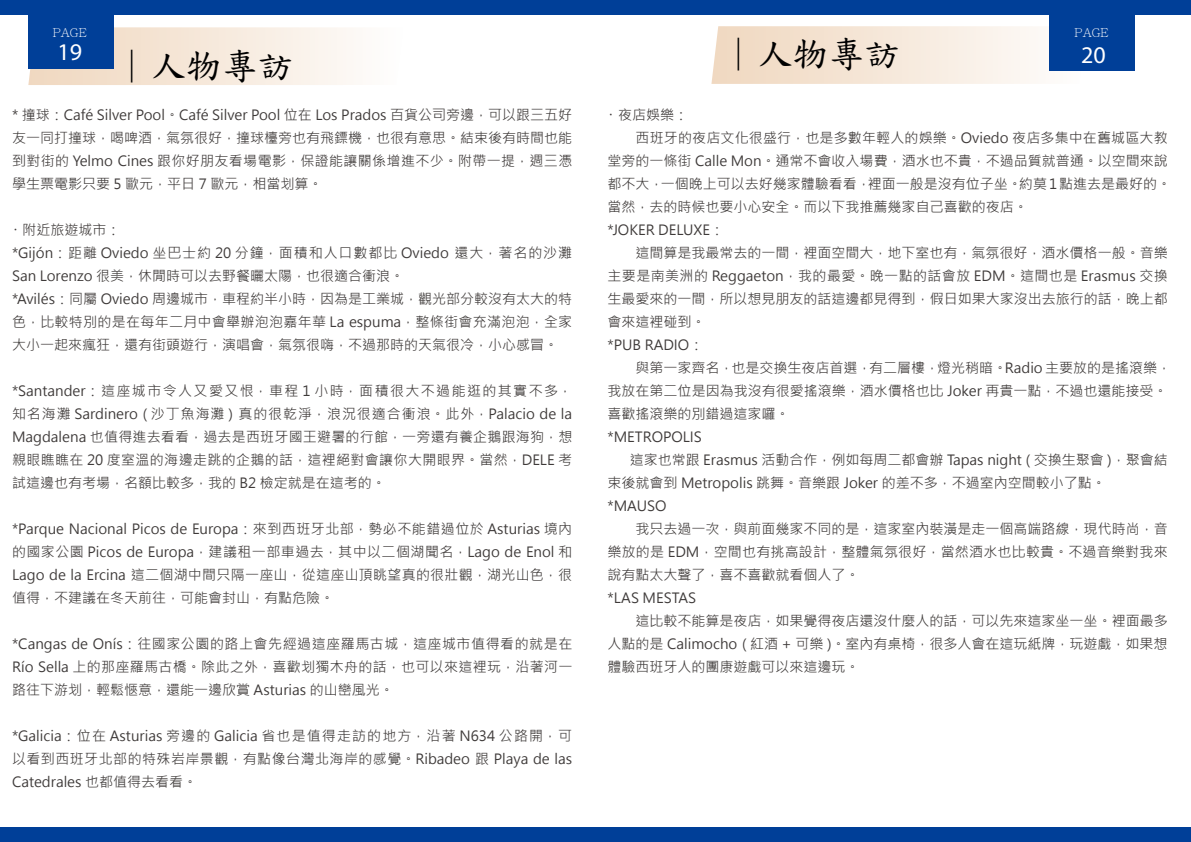
<style>
.page{position:relative;width:1191px;height:842px;background:#fff}
.page>*{position:absolute;margin:0;border:0;box-sizing:border-box;transform-origin:0 0}
.t1{font:36px "DF Kai Shu SB Estd BF";color:#000}
.t2{font:24px "Myriad Pro";color:#fff}
.t3{font:14px/23px "Microsoft Jheng Hei";color:#3e3a39;text-align:justify}
.t4{font:14px "Microsoft Jheng Hei";letter-spacing:.03em;color:#3e3a39}
.t5{font:300 12px "Adobe Ming Std";color:#fff}
</style>
<div class="page">
<div style="left:0;top:0;width:624px;height:14px;background:#003f98"></div>
<svg style="left:28px;top:27px;width:325px;height:58px;background:#f4e8dc"></svg>
<div style="left:28px;top:12px;width:85px;height:57px;background:#003f98"></div>
<div style="left:0;top:828px;width:624px;height:14px;background:#003f98"></div>
<div style="left:587px;top:0;width:604px;height:14px;background:#003f98"></div>
<svg style="left:711px;top:26px;width:376px;height:58px"></svg>
<div style="left:1049px;top:14px;width:85px;height:56px;background:#003f98"></div>
<div style="left:587px;top:828px;width:604px;height:14px;background:#003f98"></div>
<p class="t5" style="left:53px;top:26px;width:36px">PAGE</p>
<p class="t5" style="left:56px;top:26px;width:36px">PAGE</p>
<h2 class="t2" style="left:58px;top:37px;width:26px">19</h2>
<h1 class="t1" style="left:123px;top:48px;width:190px">| 人物專訪</h1>
<p class="t3" style="left:12px;top:104px;width:562px">* 撞球：Café Silver Pool。Café Silver Pool 位在 Los Prados 百貨公司旁邊，可以跟三五好友一同打撞球，喝啤酒，氣氛很好，撞球檯旁也有飛鏢機，也很有意思。結束後有時間也能到對街的 Yelmo Cines 跟你好朋友看場電影，保證能讓關係增進不少。附帶一提，週三憑學生票電影只要 5 歐元，平日 7 歐元，相當划算。</p>
<p class="t3" style="left:12px;top:219px;width:562px;text-align:left">･附近旅遊城市：<br>*Gijón：距離 Oviedo 坐巴士約 20 分鐘，面積和人口數都比 Oviedo 還大，著名的沙灘San Lorenzo 很美，休閒時可以去野餐曬太陽，也很適合衝浪。<br>*Avilés：同屬 Oviedo 周邊城市，車程約半小時，因為是工業城，觀光部分較沒有太大的特色，比較特別的是在每年二月中會舉辦泡泡嘉年華 La espuma，整條街會充滿泡泡，全家大小一起來瘋狂，還有街頭遊行，演唱會，氣氛很嗨，不過那時的天氣很冷，小心感冒。</p>
<p class="t3" style="left:12px;top:380px;width:562px">*Santander：這座城市令人又愛又恨，車程 1 小時，面積很大不過能逛的其實不多，知名海灘 Sardinero ( 沙丁魚海灘 ) 真的很乾淨，浪況很適合衝浪。此外，Palacio de la Magdalena 也值得進去看看，過去是西班牙國王避暑的行館，一旁還有養企鵝跟海狗，想親眼瞧瞧在 20 度室溫的海邊走跳的企鵝的話，這裡絕對會讓你大開眼界。當然，DELE 考試這邊也有考場，名額比較多，我的 B2 檢定就是在這考的。</p>
<p class="t3" style="left:12px;top:518px;width:561px">*Parque Nacional Picos de Europa：來到西班牙北部，勢必不能錯過位於 Asturias 境內的國家公園 Picos de Europa，建議租一部車過去，其中以二個湖聞名，Lago de Enol 和Lago de la Ercina 這二個湖中間只隔一座山，從這座山頂眺望真的很壯觀，湖光山色，很值得，不建議在冬天前往，可能會封山，有點危險。</p>
<p class="t3" style="left:12px;top:633px;width:562px">*Cangas de Onís：往國家公園的路上會先經過這座羅馬古城，這座城市值得看的就是在Río Sella 上的那座羅馬古橋。除此之外，喜歡划獨木舟的話，也可以來這裡玩，沿著河一路往下游划，輕鬆愜意，還能一邊欣賞 Asturias 的山巒風光。</p>
<p class="t3" style="left:12px;top:725px;width:562px">*Galicia：位在 Asturias 旁邊的 Galicia 省也是值得走訪的地方，沿著 N634 公路開，可以看到西班牙北部的特殊岩岸景觀，有點像台灣北海岸的感覺。Ribadeo 跟 Playa de las Catedrales 也都值得去看看。</p>
<p class="t5" style="left:1074px;top:26px;width:36px">PAGE</p>
<h1 class="t1" style="left:729px;top:37px;width:190px">| 人物專訪</h1>
<h2 class="t2" style="left:1081px;top:40px;width:26px">20</h2>
<p class="t3" style="left:607px;top:104px;width:82px">･夜店娛樂：</p>
<p class="t3" style="left:635px;top:127px;width:533px">西班牙的夜店文化很盛行，也是多數年輕人的娛樂。Oviedo 夜店多集中在舊城區大教</p>
<p class="t3" style="left:607px;top:150px;width:562px">堂旁的一條街 Calle Mon。通常不會收入場費，酒水也不貴，不過品質就普通。以空間來說</p>
<p class="t3" style="left:607px;top:173px;width:565px">都不大，一個晚上可以去好幾家體驗看看，裡面一般是沒有位子坐。約莫 1 點進去是最好的。</p>
<p class="t3" style="left:607px;top:196px;width:421px">當然，去的時候也要小心安全。而以下我推薦幾家自己喜歡的夜店。</p>
<p class="t3" style="left:607px;top:219px;width:118px">*JOKER DELUXE：</p>
<p class="t3" style="left:635px;top:242px;width:533px">這間算是我最常去的一間，裡面空間大，地下室也有，氣氛很好，酒水價格一般。音樂</p>
<p class="t4" style="left:607px;top:267px;width:562px">主要是南美洲的 Reggaeton，我的最愛。晚一點的話會放 EDM。這間也是 Erasmus 交換</p>
<p class="t3" style="left:607px;top:288px;width:561px">生最愛來的一間，所以想見朋友的話這邊都見得到，假日如果大家沒出去旅行的話，晚上都</p>
<p class="t3" style="left:607px;top:311px;width:99px">會來這裡碰到。</p>
<p class="t3" style="left:607px;top:334px;width:97px">*PUB RADIO：</p>
<p class="t3" style="left:635px;top:357px;width:537px">與第一家齊名，也是交換生夜店首選，有二層樓，燈光稍暗。Radio 主要放的是搖滾樂，</p>
<p class="t3" style="left:607px;top:380px;width:561px">我放在第二位是因為我沒有很愛搖滾樂，酒水價格也比 Joker 再貴一點，不過也還能接受。</p>
<p class="t3" style="left:607px;top:403px;width:183px">喜歡搖滾樂的別錯過這家囉。</p>
<p class="t3" style="left:607px;top:426px;width:96px">*METROPOLIS</p>
<p class="t3" style="left:629px;top:449px;width:539px">這家也常跟 Erasmus 活動合作，例如每周二都會辦 Tapas night ( 交換生聚會 )，聚會結</p>
<p class="t3" style="left:607px;top:472px;width:500px">束後就會到 Metropolis 跳舞。音樂跟 Joker 的差不多，不過室內空間較小了點。</p>
<p class="t3" style="left:607px;top:495px;width:61px">*MAUSO</p>
<p class="t3" style="left:635px;top:518px;width:533px">我只去過一次，與前面幾家不同的是，這家室內裝潢是走一個高端路線，現代時尚，音</p>
<p class="t3" style="left:607px;top:541px;width:561px">樂放的是 EDM，空間也有挑高設計，整體氣氛很好，當然酒水也比較貴。不過音樂對我來</p>
<p class="t3" style="left:607px;top:564px;width:253px">說有點太大聲了，喜不喜歡就看個人了。</p>
<p class="t3" style="left:607px;top:587px;width:90px">*LAS MESTAS</p>
<p class="t3" style="left:635px;top:610px;width:533px">這比較不能算是夜店，如果覺得夜店還沒什麼人的話，可以先來這家坐一坐。裡面最多</p>
<p class="t3" style="left:607px;top:633px;width:561px">人點的是 Calimocho ( 紅酒 + 可樂 )。室內有桌椅，很多人會在這玩紙牌，玩遊戲，如果想</p>
<p class="t3" style="left:607px;top:656px;width:253px">體驗西班牙人的團康遊戲可以來這邊玩。</p>
</div>
